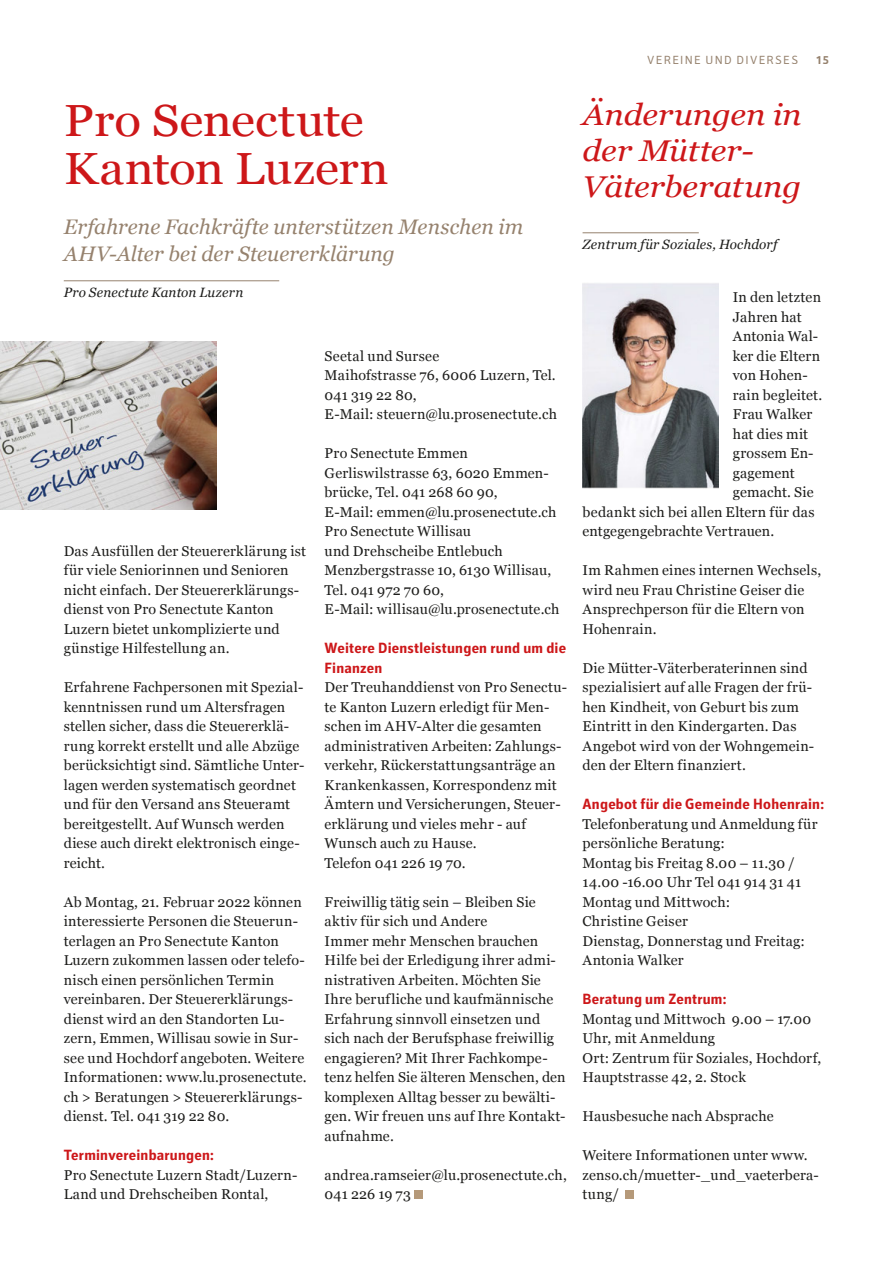
<style>
.page{position:relative;width:893px;height:1263px;background:#fff}
.page>*{position:absolute;margin:0;border:0;box-sizing:border-box;transform-origin:0 0}
.Titel_30{font:45px "Georgia";color:#cd1719;scale:1.1 1}
.Titel_Einspalter_20{font:italic 30px/36px "Georgia";letter-spacing:-.005em;color:#cd1719;scale:1.1 1}
.Lead_Grussseite_14_1{font:italic 21px/27px "Georgia";letter-spacing:.005em;color:#96826e}
.Zwischentitel_10_13{font:700 15px/19.5px "Secca Std Demo";letter-spacing:.015em;color:#cd1719}
.Grundtext_links_9_5{font:14.25px/19.5px "Georgia";letter-spacing:.015em;color:#1d1d1b}
.Autor_9{font:italic 13.5px "Georgia";letter-spacing:.015em;color:#1d1d1b}
.t1{font:12px "Secca Std Demo";letter-spacing:.11em;color:#96826e}
.t2{font:700 12px "Secca Std Demo";color:#96826e}
</style>
<div class="page">
<hr style="left:64px;top:281px;width:215px;height:1px;background:#96826e">
<div style="left:414px;top:1191px;width:9px;height:8px;background:#b59979"></div>
<img style="left:0;top:341px;width:217px;height:169px">
<div style="left:625px;top:1191px;width:9px;height:8px;background:#b59979"></div>
<hr style="left:583px;top:233px;width:116px;height:1px;background:#96826e">
<img style="left:583px;top:283px;width:135px;height:205px">
<p class="t1" style="left:647px;top:53px;width:152px">VEREINE UND DIVERSES</p>
<p class="t2" style="left:817px;top:53px;width:14px">15</p>
<p class="Titel_30" style="left:64px;top:88px;width:274px">Pro Senectute</p>
<p class="Titel_30" style="left:64px;top:136px;width:297px">Kanton Luzern</p>
<p class="Lead_Grussseite_14_1" style="left:64px;top:212px;width:461px">Erfahrene Fachkräfte unterstützen Menschen im<br>AHV-Alter bei der Steuererklärung</p>
<p class="Autor_9" style="left:64px;top:282px;width:181px">Pro Senectute Kanton Luzern</p>
<p class="Grundtext_links_9_5" style="left:64px;top:540px;width:244px">Das Ausfüllen der Steuererklärung ist für viele Seniorinnen und Senioren nicht einfach. Der Steuererklärungs&shy;dienst von Pro Senectute Kanton Luzern bietet unkomplizierte und günstige Hilfestellung an.</p>
<p class="Grundtext_links_9_5" style="left:64px;top:677px;width:242px">Erfahrene Fachpersonen mit Spezial&shy;kenntnissen rund um Altersfragen stellen sicher, dass die Steuererklä&shy;rung korrekt erstellt und alle Abzüge berücksichtigt sind. Sämtliche Unter&shy;lagen werden systematisch geordnet und für den Versand ans Steueramt bereitgestellt. Auf Wunsch werden diese auch direkt elektronisch einge&shy;reicht.</p>
<p class="Grundtext_links_9_5" style="left:64px;top:891px;width:244px">Ab Montag, 21. Februar 2022 können interessierte Personen die Steuerun&shy;terlagen an Pro Senectute Kanton Luzern zukommen lassen oder telefo&shy;nisch einen persönlichen Termin vereinbaren. Der Steuererklärungs&shy;dienst wird an den Standorten Lu&shy;zern, Emmen, Willisau sowie in Sur&shy;see und Hochdorf angeboten. Weitere Informationen: www.lu.prosenectute. ch &gt; Beratungen &gt; Steuererklärungs&shy;dienst. Tel. 041 319 22 80.</p>
<p class="Zwischentitel_10_13" style="left:64px;top:1146px;width:152px">Terminvereinbarungen:</p>
<p class="Grundtext_links_9_5" style="left:64px;top:1164px;width:235px">Pro Senectute Luzern Stadt/Luzern-<br>Land und Drehscheiben Rontal,</p>
<p class="Grundtext_links_9_5" style="left:325px;top:345px;width:116px">Seetal und Sursee</p>
<p class="Grundtext_links_9_5" style="left:325px;top:365px;width:233px">Maihofstrasse 76, 6006 Luzern, Tel.<br>041 319 22 80,</p>
<p class="Grundtext_links_9_5" style="left:325px;top:404px;width:234px">E-Mail: steuern@lu.prosenectute.ch</p>
<p class="Grundtext_links_9_5" style="left:325px;top:443px;width:145px">Pro Senectute Emmen</p>
<p class="Grundtext_links_9_5" style="left:325px;top:462px;width:226px">Gerliswilstrasse 63, 6020 Emmen&shy;brücke, Tel. 041 268 60 90,</p>
<p class="Grundtext_links_9_5" style="left:325px;top:501px;width:233px">E-Mail: emmen@lu.prosenectute.ch</p>
<p class="Grundtext_links_9_5" style="left:325px;top:521px;width:148px">Pro Senectute Willisau</p>
<p class="Grundtext_links_9_5" style="left:325px;top:540px;width:180px">und Drehscheibe Entlebuch</p>
<p class="Grundtext_links_9_5" style="left:325px;top:560px;width:228px">Menzbergstrasse 10, 6130 Willisau,<br>Tel. 041 972 70 60,</p>
<p class="Grundtext_links_9_5" style="left:325px;top:599px;width:236px">E-Mail: willisau@lu.prosenectute.ch</p>
<p class="Zwischentitel_10_13" style="left:325px;top:639px;width:243px">Weitere Dienstleistungen rund um die<br>Finanzen</p>
<p class="Grundtext_links_9_5" style="left:325px;top:677px;width:244px">Der Treuhanddienst von Pro Senectu&shy;te Kanton Luzern erledigt für Men&shy;schen im AHV-Alter die gesamten administrativen Arbeiten: Zahlungs&shy;verkehr, Rückerstattungsanträge an Krankenkassen, Korrespondenz mit Ämtern und Versicherungen, Steuer&shy;erklärung und vieles mehr - auf Wunsch auch zu Hause.</p>
<p class="Grundtext_links_9_5" style="left:325px;top:852px;width:143px">Telefon 041 226 19 70.</p>
<p class="Grundtext_links_9_5" style="left:325px;top:891px;width:213px">Freiwillig tätig sein – Bleiben Sie aktiv für sich und Andere</p>
<p class="Grundtext_links_9_5" style="left:325px;top:930px;width:243px">Immer mehr Menschen brauchen Hilfe bei der Erledigung ihrer admi&shy;nistrativen Arbeiten. Möchten Sie Ihre berufliche und kaufmännische Erfahrung sinnvoll einsetzen und sich nach der Berufsphase freiwillig engagieren? Mit Ihrer Fachkompe&shy;tenz helfen Sie älteren Menschen, den komplexen Alltag besser zu bewälti&shy;gen. Wir freuen uns auf Ihre Kontakt&shy;aufnahme.</p>
<p class="Grundtext_links_9_5" style="left:325px;top:1164px;width:244px">andrea.ramseier@lu.prosenectute.ch,<br>041 226 19 73</p>
<p class="Titel_Einspalter_20" style="left:583px;top:95px;width:201px">Änderungen in der Mütter-</p>
<p class="Titel_Einspalter_20" style="left:583px;top:167px;width:200px">Väterberatung</p>
<p class="Autor_9" style="left:583px;top:234px;width:196px">Zentrum für Soziales, Hochdorf</p>
<p class="Grundtext_links_9_5" style="left:733px;top:287px;width:90px">In den letzten</p>
<p class="Grundtext_links_9_5" style="left:733px;top:306px;width:70px">Jahren hat</p>
<p class="Grundtext_links_9_5" style="left:733px;top:326px;width:87px">Antonia Wal-</p>
<p class="Grundtext_links_9_5" style="left:733px;top:345px;width:89px">ker die Eltern</p>
<p class="Grundtext_links_9_5" style="left:733px;top:365px;width:76px">von Hohen-</p>
<p class="Grundtext_links_9_5" style="left:733px;top:384px;width:91px">rain begleitet.</p>
<p class="Grundtext_links_9_5" style="left:733px;top:404px;width:81px">Frau Walker</p>
<p class="Grundtext_links_9_5" style="left:733px;top:423px;width:77px">hat dies mit</p>
<p class="Grundtext_links_9_5" style="left:733px;top:443px;width:82px">grossem En-</p>
<p class="Grundtext_links_9_5" style="left:733px;top:462px;width:63px">gagement</p>
<p class="Grundtext_links_9_5" style="left:733px;top:482px;width:82px">gemacht. Sie</p>
<p class="Grundtext_links_9_5" style="left:583px;top:501px;width:234px">bedankt sich bei allen Eltern für das</p>
<p class="Grundtext_links_9_5" style="left:583px;top:521px;width:193px">entgegengebrachte Vertrauen.</p>
<p class="Grundtext_links_9_5" style="left:583px;top:560px;width:240px">Im Rahmen eines internen Wechsels, wird neu Frau Christine Geiser die<br>Ansprechperson für die Eltern von<br>Hohenrain.</p>
<p class="Grundtext_links_9_5" style="left:583px;top:657px;width:233px">Die Mütter-Väterberaterinnen sind spezialisiert auf alle Fragen der frü&shy;hen Kindheit, von Geburt bis zum Eintritt in den Kindergarten. Das Angebot wird von der Wohngemein&shy;den der Eltern finanziert.</p>
<p class="Zwischentitel_10_13" style="left:583px;top:795px;width:243px">Angebot für die Gemeinde Hohenrain:</p>
<p class="Grundtext_links_9_5" style="left:583px;top:813px;width:237px">Telefonberatung und Anmeldung für persönliche Beratung:</p>
<p class="Grundtext_links_9_5" style="left:583px;top:852px;width:220px">Montag bis Freitag 8.00 – 11.30 /<br>14.00 -16.00 Uhr Tel 041 914 31 41</p>
<p class="Grundtext_links_9_5" style="left:583px;top:891px;width:149px">Montag und Mittwoch:</p>
<p class="Grundtext_links_9_5" style="left:583px;top:911px;width:107px">Christine Geiser</p>
<p class="Grundtext_links_9_5" style="left:583px;top:930px;width:224px">Dienstag, Donnerstag und Freitag:<br>Antonia Walker</p>
<p class="Zwischentitel_10_13" style="left:583px;top:990px;width:145px">Beratung um Zentrum:</p>
<p class="Grundtext_links_9_5" style="left:583px;top:1008px;width:230px">Montag und Mittwoch 9.00 – 17.00<br>Uhr, mit Anmeldung</p>
<p class="Grundtext_links_9_5" style="left:583px;top:1047px;width:240px">Ort: Zentrum für Soziales, Hochdorf,<br>Hauptstrasse 42, 2. Stock</p>
<p class="Grundtext_links_9_5" style="left:583px;top:1106px;width:192px">Hausbesuche nach Absprache</p>
<p class="Grundtext_links_9_5" style="left:583px;top:1145px;width:238px">Weitere Informationen unter www. zenso.ch/muetter-_und_vaeterbera&shy;tung/</p>
</div>
